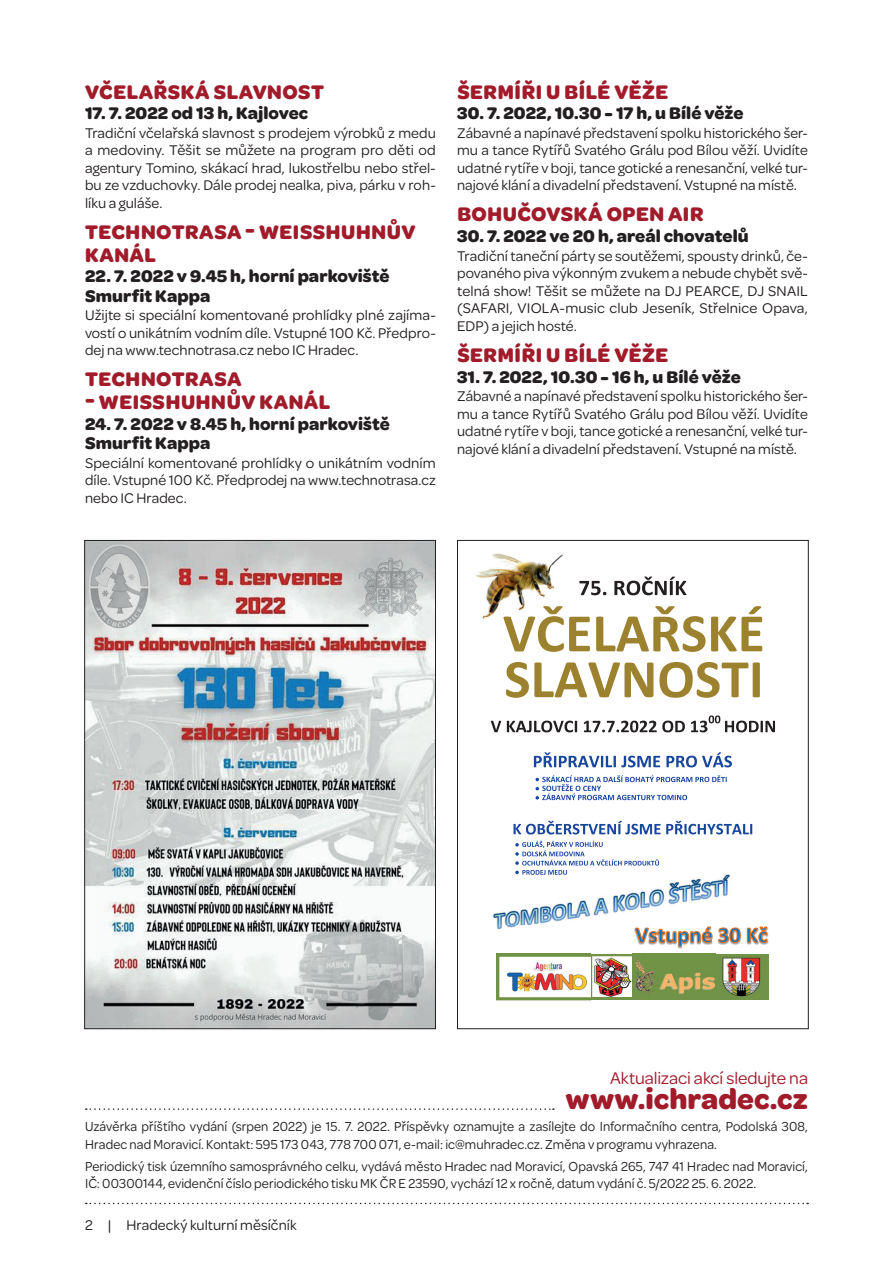
<style>
.page{position:relative;width:893px;height:1263px;background:#fff}
.page>*{position:absolute;margin:0;border:0;box-sizing:border-box;transform-origin:0 0}
.t1{font:700 30px "Omnes";letter-spacing:.005em;color:#a11b2b}
.t2{font:700 21px/22.5px "Omnes";letter-spacing:.025em;color:#a11b2b}
.t3{font:700 18px/19.5px "Omnes";color:#231f20}
.t4{font:18px "Omnes";color:#a11b2b}
.t5{font:15px/17.5px "Omnes";letter-spacing:.005em;color:#231f20;text-align:justify}
.t6{font:13.95px/17.5px "Omnes";letter-spacing:.005em;color:#231f20;scale:.96 1}
</style>
<div class="page">
<svg style="left:86px;top:1203px;width:722px;height:1px"></svg>
<svg style="left:86px;top:1108px;width:468px;height:2px"></svg>
<img style="left:86px;top:542px;width:348px;height:485px">
<div style="left:497px;top:954px;width:272px;height:46px;background:#709347"></div>
<img style="left:633px;top:958px;width:83px;height:35px">
<img style="left:592px;top:957px;width:40px;height:39px">
<img style="left:722px;top:957px;width:39px;height:40px">
<img style="left:497px;top:956px;width:93px;height:45px">
<img style="left:493px;top:874px;width:237px;height:52px">
<img style="left:496px;top:926px;width:21px;height:4px">
<img style="left:630px;top:918px;width:139px;height:31px">
<svg style="left:635px;top:926px;width:132px;height:21px"></svg>
<img style="left:475px;top:553px;width:88px;height:66px">
<svg style="left:579px;top:577px;width:107px;height:18px"></svg>
<svg style="left:503px;top:606px;width:259px;height:46px"></svg>
<svg style="left:506px;top:662px;width:254px;height:36px"></svg>
<svg style="left:491px;top:715px;width:284px;height:17px"></svg>
<svg style="left:534px;top:752px;width:198px;height:15px"></svg>
<svg style="left:513px;top:821px;width:239px;height:13px"></svg>
<svg style="left:535px;top:775px;width:192px;height:25px"></svg>
<svg style="left:515px;top:841px;width:144px;height:34px"></svg>
<h2 class="t2" style="left:85px;top:82px;width:240px">VČELAŘSKÁ SLAVNOST</h2>
<p class="t3" style="left:85px;top:105px;width:225px">17. 7. 2022 od 13 h, Kajlovec</p>
<p class="t5" style="left:85px;top:125px;width:352px">Tradiční včelařská slavnost s prodejem výrobků z medu a medoviny. Těšit se můžete na program pro děti od agentury Tomino, skákací hrad, lukostřelbu nebo střel&shy;bu ze vzduchovky. Dále prodej nealka, piva, párku v roh&shy;líku a guláše.</p>
<h2 class="t2" style="left:85px;top:223px;width:332px">TECHNOTRASA - WEISSHUHNŮV<br>KANÁL</h2>
<p class="t3" style="left:85px;top:268px;width:306px">22. 7. 2022 v 9.45 h, horní parkoviště<br>Smurfit Kappa</p>
<p class="t5" style="left:85px;top:308px;width:352px">Užijte si speciální komentované prohlídky plné zajíma&shy;vostí o unikátním vodním díle. Vstupné 100 Kč. Předpro&shy;dej na www.technotrasa.cz nebo IC Hradec.</p>
<h2 class="t2" style="left:85px;top:370px;width:158px">TECHNOTRASA</h2>
<h2 class="t2" style="left:85px;top:392px;width:247px">- WEISSHUHNŮV KANÁL</h2>
<p class="t3" style="left:85px;top:415px;width:306px">24. 7. 2022 v 8.45 h, horní parkoviště<br>Smurfit Kappa</p>
<p class="t5" style="left:85px;top:455px;width:352px">Speciální komentované prohlídky o unikátním vodním díle. Vstupné 100 Kč. Předprodej na www.technotrasa.cz nebo IC Hradec.</p>
<h2 class="t2" style="left:457px;top:82px;width:212px">ŠERMÍŘI U BÍLÉ VĚŽE</h2>
<p class="t3" style="left:457px;top:105px;width:288px">30. 7. 2022, 10.30 - 17 h, u Bílé věže</p>
<p class="t5" style="left:457px;top:125px;width:352px">Zábavné a napínavé představení spolku historického šer&shy;mu a tance Rytířů Svatého Grálu pod Bílou věží. Uvidíte udatné rytíře v boji, tance gotické a renesanční, velké tur&shy;najové klání a divadelní představení. Vstupné na místě.</p>
<h2 class="t2" style="left:457px;top:205px;width:248px">BOHUČOVSKÁ OPEN AIR</h2>
<p class="t3" style="left:457px;top:228px;width:293px">30. 7. 2022 ve 20 h, areál chovatelů</p>
<p class="t5" style="left:457px;top:248px;width:352px">Tradiční taneční párty se soutěžemi, spousty drinků, če&shy;povaného piva výkonným zvukem a nebude chybět svě&shy;telná show! Těšit se můžete na DJ PEARCE, DJ SNAIL (SAFARI, VIOLA-music club Jeseník, Střelnice Opava, EDP) a jejich hosté.</p>
<h2 class="t2" style="left:457px;top:345px;width:212px">ŠERMÍŘI U BÍLÉ VĚŽE</h2>
<p class="t3" style="left:457px;top:368px;width:285px">31. 7. 2022, 10.30 - 16 h, u Bílé věže</p>
<p class="t5" style="left:457px;top:389px;width:352px">Zábavné a napínavé představení spolku historického šer&shy;mu a tance Rytířů Svatého Grálu pod Bílou věží. Uvidíte udatné rytíře v boji, tance gotické a renesanční, velké tur&shy;najové klání a divadelní představení. Vstupné na místě.</p>
<p class="t4" style="left:610px;top:1072px;width:199px">Aktualizaci akcí sledujte na</p>
<h1 class="t1" style="left:565px;top:1088px;width:244px">www.ichradec.cz</h1>
<p class="t6" style="left:85px;top:1119px;width:755px">Uzávěrka příštího vydání (srpen 2022) je 15. 7. 2022. Příspěvky oznamujte a zasílejte do Informačního centra, Podolská 308,<br>Hradec nad Moravicí. Kontakt: 595 173 043, 778 700 071, e-mail: ic@muhradec.cz. Změna v programu vyhrazena.</p>
<p class="t6" style="left:85px;top:1159px;width:754px">Periodický tisk územního samosprávného celku, vydává město Hradec nad Moravicí, Opavská 265, 747 41 Hradec nad Moravicí,<br>IČ: 00300144, evidenční číslo periodického tisku MK ČR E 23590, vychází 12 x ročně, datum vydání č. 5/2022 25. 6. 2022.</p>
<p class="t5" style="left:85px;top:1217px;width:213px">2 | Hradecký kulturní měsíčník</p>
</div>
